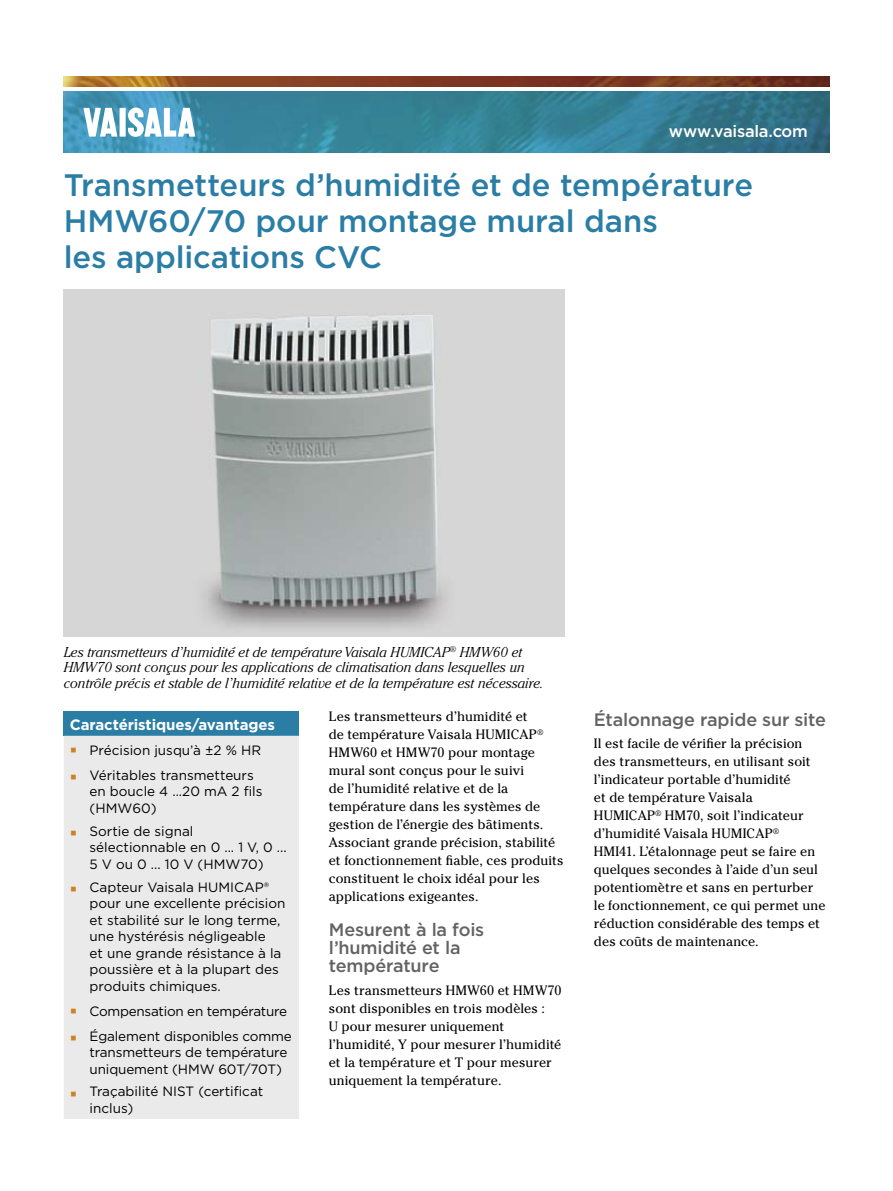
<style>
.page{position:relative;width:893px;height:1191px;background:#fff}
.page>*{position:absolute;margin:0;border:0;box-sizing:border-box;transform-origin:0 0}
.t1{font:500 31.05px/36px "Gotham";color:#2a7da5}
.t2{font:500 18px/18px "Gotham";letter-spacing:-.01em;color:#636363}
.t3{font:500 16.5px "Gotham";letter-spacing:-.015em;color:#fff}
.t4{font:700 15px "Gotham";letter-spacing:-.01em;color:#fff}
.t5{font:italic 300 14.25px/15.8px "Cheltenham Std";color:#000}
.t6{font:13.5px/18px "Cheltenham Std";letter-spacing:.005em;color:#000}
.t7{font:13.5px/16.5px "Gotham";color:#000}
.t8{font:13.5px "Gotham";letter-spacing:-.02em;color:#000}
.s1{font-family:"Arial";font-size:21px;color:#cc8323}
</style>
<div class="page">
<img style="left:64px;top:91px;width:765px;height:62px">
<img style="left:64px;top:77px;width:765px;height:9px">
<svg style="left:83px;top:108px;width:34px;height:29px"></svg>
<div style="left:120px;top:108px;width:6px;height:29px;background:#fff"></div>
<svg style="left:128px;top:107px;width:67px;height:30px"></svg>
<div style="left:64px;top:711px;width:235px;height:24px;background:#2a7da5"></div>
<div style="left:64px;top:735px;width:235px;height:384px;background:#eaeaea"></div>
<img style="left:64px;top:289px;width:500px;height:347px">
<p class="t3" style="left:669px;top:120px;width:141px">www.vaisala.com</p>
<h1 class="t1" style="left:64px;top:167px;width:691px">Transmetteurs d’humidité et de température<br>HMW60/70 pour montage mural dans<br>les applications CVC</h1>
<p class="t5" style="left:64px;top:644px;width:481px">Les transmetteurs d’humidité et de température Vaisala HUMICAP<sup>®</sup> HMW60 et<br>HMW70 sont conçus pour les applications de climatisation dans lesquelles un contrôle précis et stable de l’humidité relative et de la température est nécessaire.</p>
<p class="t6" style="left:329px;top:707px;width:236px">Les transmetteurs d’humidité et<br>de température Vaisala HUMICAP<sup>® </sup>HMW60 et HMW70 pour montage mural sont conçus pour le suivi<br>de l’humidité relative et de la température dans les systèmes de gestion de l’énergie des bâtiments.<br>Associant grande précision, stabilité et fonctionnement fiable, ces produits constituent le choix idéal pour les applications exigeantes.</p>
<h2 class="t2" style="left:329px;top:920px;width:157px">Mesurent à la fois l’humidité et la température</h2>
<p class="t6" style="left:329px;top:981px;width:234px">Les transmetteurs HMW60 et HMW70 sont disponibles en trois modèles :<br>U pour mesurer uniquement l’humidité, Y pour mesurer l’humidité et la température et T pour mesurer uniquement la température.</p>
<p class="t4" style="left:70px;top:714px;width:207px">Caractéristiques/avantages</p>
<p class="t7" style="left:70px;top:741px;width:193px"><span class="s1">▪</span> Précision jusqu’à ±2 % HR</p>
<p class="t7" style="left:90px;top:766px;width:174px;text-indent:-20px"><span class="s1">▪</span> Véritables transmetteurs en boucle 4 ...20 mA 2 fils (HMW60)</p>
<p class="t7" style="left:90px;top:822px;width:199px;text-indent:-20px"><span class="s1">▪</span> Sortie de signal sélectionnable en 0 ... 1 V, 0 ...<br>5 V ou 0 ... 10 V (HMW70)</p>
<p class="t7" style="left:90px;top:878px;width:197px;text-indent:-20px"><span class="s1">▪</span> Capteur Vaisala HUMICAP® pour une excellente précision et stabilité sur le long terme, une hystérésis négligeable<br>et une grande résistance à la poussière et à la plupart des produits chimiques.</p>
<p class="t8" style="left:70px;top:1002px;width:219px"><span class="s1">▪</span> Compensation en température</p>
<p class="t7" style="left:90px;top:1027px;width:204px;text-indent:-20px"><span class="s1">▪</span> Également disponibles comme transmetteurs de température uniquement (HMW 60T/70T)</p>
<p class="t7" style="left:90px;top:1083px;width:175px;text-indent:-20px"><span class="s1">▪</span> Traçabilité NIST (certificat inclus)</p>
<h2 class="t2" style="left:594px;top:710px;width:234px">Étalonnage rapide sur site</h2>
<p class="t6" style="left:594px;top:735px;width:233px">Il est facile de vérifier la précision des transmetteurs, en utilisant soit l’indicateur portable d’humidité<br>et de température Vaisala<br>HUMICAP<sup>®</sup> HM70, soit l’indicateur d’humidité Vaisala HUMICAP<sup>®<br></sup>HMI41. L’étalonnage peut se faire en quelques secondes à l’aide d’un seul potentiomètre et sans en perturber le fonctionnement, ce qui permet une réduction considérable des temps et des coûts de maintenance.</p>
</div>
